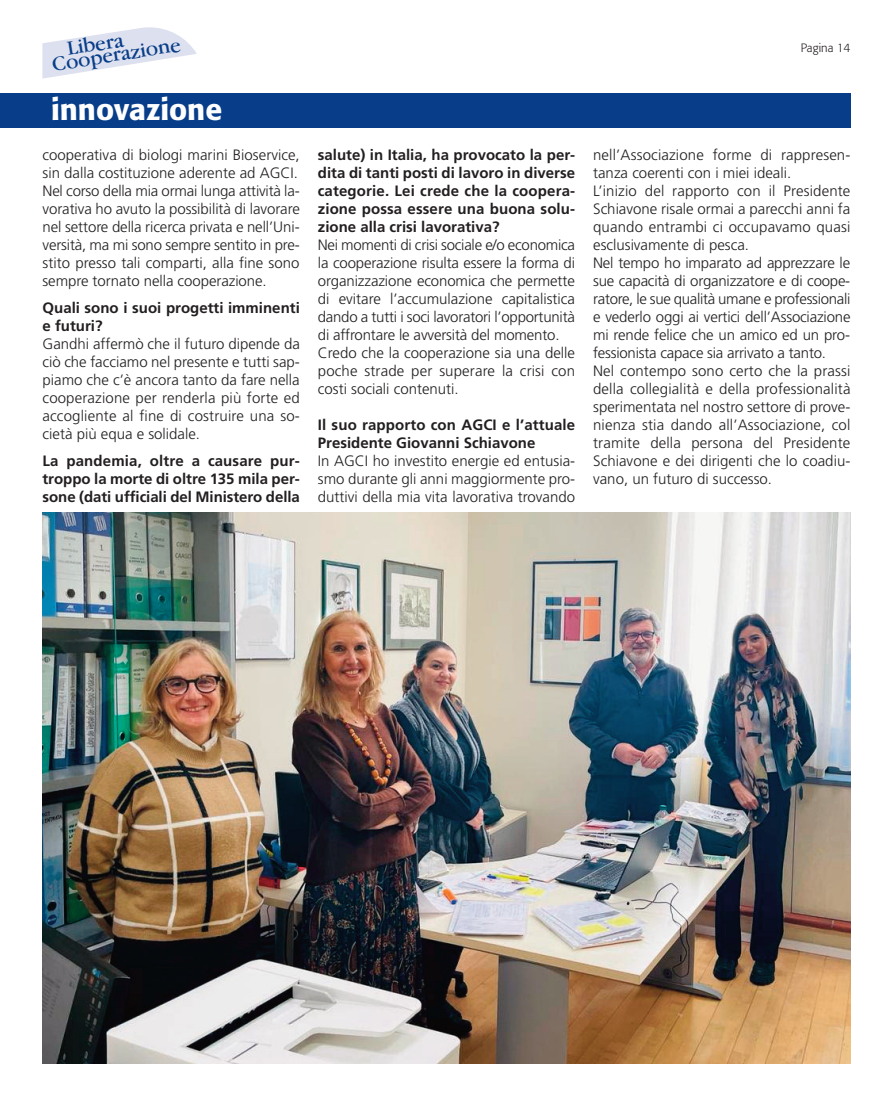
<style>
.page{position:relative;width:893px;height:1106px;background:#fff}
.page>*{position:absolute;margin:0;border:0;box-sizing:border-box;transform-origin:0 0}
.t1{font:500 30px "Formata";color:#fff}
.t2{font:21px "Apple Garamond";color:#083e89;scale:1.25 1}
.t3{font:300 15px/18px "Frutiger CE";color:#231f20;text-align:justify}
.t4{font:700 15px/18px "Frutiger";color:#231f20}
.t5{font:300 12px "Formata";color:#231f20}
</style>
<div class="page">
<div style="left:0;top:94px;width:850px;height:34px;background:#083e89"></div>
<svg style="left:43px;top:27px;width:154px;height:52px"></svg>
<img style="left:43px;top:512px;width:807px;height:551px">
<h2 class="t2" style="left:65px;top:36px;width:47px;rotate:-9deg">Libera</h2>
<h2 class="t2" style="left:50px;top:52px;width:105px;rotate:-9deg">Cooperazione</h2>
<h1 class="t1" style="left:51px;top:96px;width:173px">innovazione</h1>
<p class="t3" style="left:43px;top:147px;width:259px">cooperativa di biologi marini Bioservice, sin dalla costituzione aderente ad AGCI.<br>Nel corso della mia ormai lunga attività la&shy;vorativa ho avuto la possibilità di lavorare nel settore della ricerca privata e nell’Uni&shy;versità, ma mi sono sempre sentito in pre&shy;stito presso tali comparti, alla fine sono sempre tornato nella cooperazione.</p>
<p class="t4" style="left:43px;top:300px;width:259px">Quali sono i suoi progetti imminenti e futuri?</p>
<p class="t3" style="left:43px;top:336px;width:259px">Gandhi affermò che il futuro dipende da ciò che facciamo nel presente e tutti sap&shy;piamo che c’è ancora tanto da fare nella cooperazione per renderla più forte ed accogliente al fine di costruire una so&shy;cietà più equa e solidale.</p>
<p class="t4" style="left:43px;top:453px;width:259px;text-align:justify">La pandemia, oltre a causare pur&shy;troppo la morte di oltre 135 mila per&shy;sone (dati ufficiali del Ministero della</p>
<p class="t5" style="left:801px;top:43px;width:51px">Pagina 14</p>
<p class="t4" style="left:318px;top:147px;width:259px;text-align:justify">salute) in Italia, ha provocato la per&shy;dita di tanti posti di lavoro in diverse categorie. Lei crede che la coopera&shy;zione possa essere una buona solu&shy;zione alla crisi lavorativa?</p>
<p class="t3" style="left:318px;top:237px;width:259px;text-align:left">Nei momenti di crisi sociale e/o economica la cooperazione risulta essere la forma di organizzazione economica che permette di evitare l’accumulazione capitalistica dando a tutti i soci lavoratori l’opportunità di affrontare le avversità del momento.<br>Credo che la cooperazione sia una delle poche strade per superare la crisi con costi sociali contenuti.</p>
<p class="t4" style="left:318px;top:417px;width:259px">Il suo rapporto con AGCI e l’attuale<br>Presidente Giovanni Schiavone</p>
<p class="t3" style="left:318px;top:453px;width:259px">In AGCI ho investito energie ed entusia&shy;smo durante gli anni maggiormente pro&shy;duttivi della mia vita lavorativa trovando</p>
<p class="t3" style="left:593px;top:147px;width:259px;text-align:left">nell’Associazione forme di rappresen&shy;tanza coerenti con i miei ideali.<br>L’inizio del rapporto con il Presidente Schiavone risale ormai a parecchi anni fa quando entrambi ci occupavamo quasi esclusivamente di pesca.<br>Nel tempo ho imparato ad apprezzare le sue capacità di organizzatore e di coope&shy;ratore, le sue qualità umane e professionali e vederlo oggi ai vertici dell’Associazione mi rende felice che un amico ed un pro&shy;fessionista capace sia arrivato a tanto.<br>Nel contempo sono certo che la prassi della collegialità e della professionalità sperimentata nel nostro settore di prove&shy;nienza stia dando all’Associazione, col tramite della persona del Presidente Schiavone e dei dirigenti che lo coadiu&shy;vano, un futuro di successo.</p>
</div>
